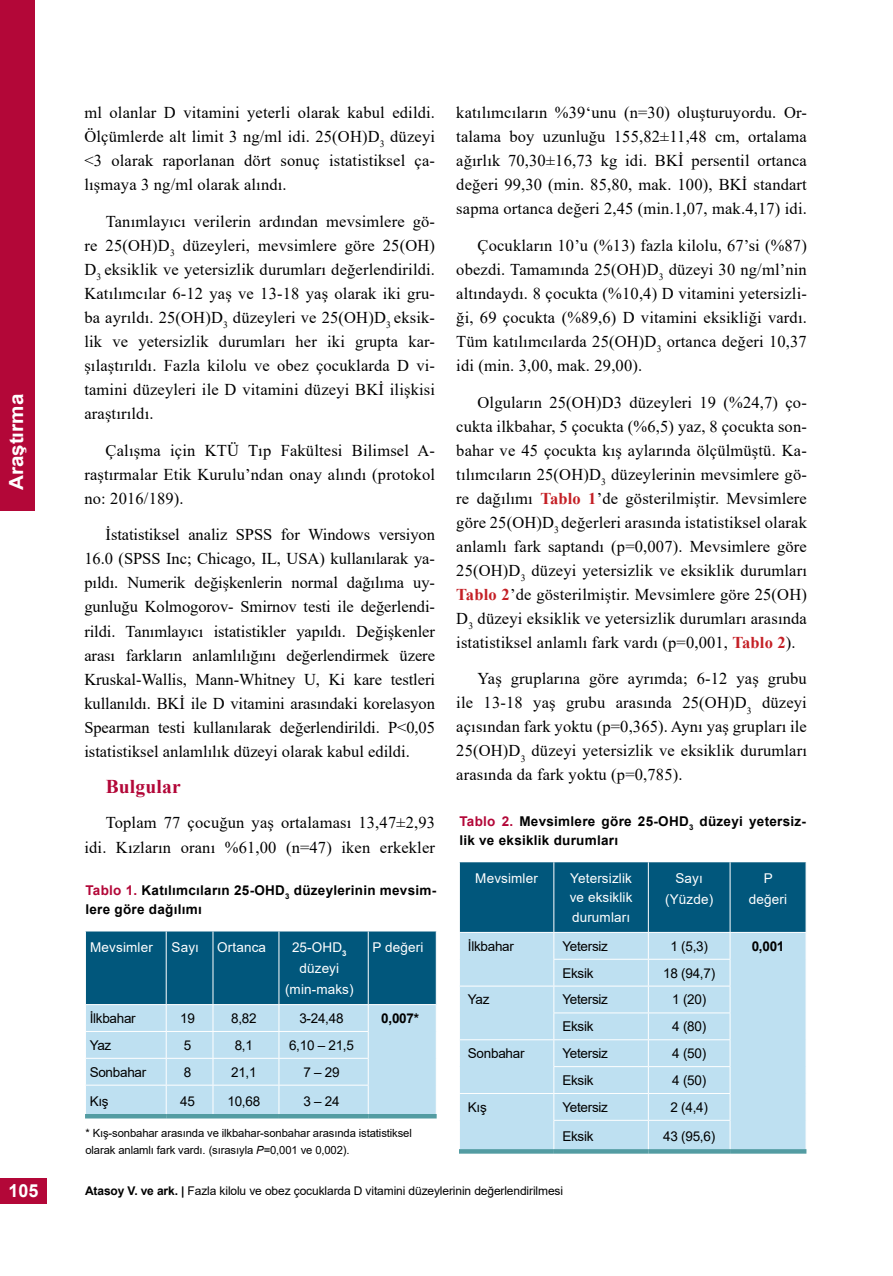
<style>
.page{position:relative;width:893px;height:1276px;background:#fff}
.page>*{position:absolute;margin:0;border:0;box-sizing:border-box;transform-origin:0 0}
.t1{font:700 19.5px "Arial";color:#fff;scale:1.06 1}
.t2{font:700 19.5px "Times New Roman";letter-spacing:.01em;color:#b30738}
.t3{font:700 18px "Arial";color:#fff}
.t4{font:16.5px/24px "Times New Roman";letter-spacing:.01em;color:#000;text-align:justify}
.t5{font:13.5px "Arial";letter-spacing:-.02em;color:#000}
.t6{font:700 13.5px/19.5px "Arial";letter-spacing:.02em;color:#000}
.t7{font:13.5px/21px "Arial";letter-spacing:.01em;color:#fff;text-align:center}
.t8{font:12px "Arial";letter-spacing:-.01em;color:#000}
.t9{font:11.25px/16.5px "Arial";letter-spacing:-.01em;color:#000}
.s1{color:#b30738}
.s2{font-style:italic}
.s3{font-weight:700;color:#c41f25}
.s4{font-weight:700}
</style>
<div class="page">
<div style="left:0;top:0;width:34px;height:510px;background:#b30738"></div>
<div style="left:0;top:1178px;width:47px;height:25px;background:#b30738"></div>
<hr style="left:85px;top:1114px;width:81px;height:4px;background:#539ca2">
<hr style="left:166px;top:1114px;width:47px;height:4px;background:#539ca2">
<hr style="left:213px;top:1114px;width:66px;height:4px;background:#539ca2">
<svg style="left:86px;top:931px;width:350px;height:185px;background:#75abc3"></svg>
<hr style="left:279px;top:1114px;width:89px;height:4px;background:#539ca2">
<hr style="left:85px;top:1004px;width:81px;height:1px;background:#fff">
<hr style="left:166px;top:1004px;width:47px;height:1px;background:#fff">
<hr style="left:213px;top:1004px;width:66px;height:1px;background:#fff">
<hr style="left:279px;top:1004px;width:89px;height:1px;background:#fff">
<hr style="left:368px;top:1004px;width:69px;height:1px;background:#fff">
<hr style="left:368px;top:1114px;width:69px;height:4px;background:#539ca2">
<svg style="left:459px;top:1149px;width:95px;height:4px"></svg>
<svg style="left:554px;top:1149px;width:94px;height:4px"></svg>
<svg style="left:459px;top:862px;width:347px;height:287px;background:#92bfd5"></svg>
<svg style="left:648px;top:1149px;width:82px;height:4px"></svg>
<hr style="left:459px;top:862px;width:1px;height:70px;background:#fff">
<hr style="left:554px;top:932px;width:94px;height:1px;background:#fff">
<hr style="left:648px;top:932px;width:82px;height:1px;background:#fff">
<hr style="left:730px;top:932px;width:76px;height:1px;background:#fff">
<svg style="left:730px;top:1149px;width:76px;height:4px"></svg>
<p class="t1" style="left:3px;top:490px;width:93px;rotate:-90deg">Araştırma</p>
<p class="t4" style="left:84px;top:100px;width:352px">ml olanlar D vitamini yeterli olarak kabul edildi.<br>Ölçümlerde alt limit 3 ng/ml idi. 25(OH)D<sub>3</sub> düzeyi &lt;3 olarak raporlanan dört sonuç istatistiksel ça&shy;lışmaya 3 ng/ml olarak alındı.</p>
<p class="t4" style="left:84px;top:209px;width:352px;text-indent:21px">Tanımlayıcı verilerin ardından mevsimlere gö&shy;re 25(OH)D<sub>3</sub> düzeyleri, mevsimlere göre 25(OH)<br>D<sub>3</sub> eksiklik ve yetersizlik durumları değerlendirildi.<br>Katılımcılar 6-12 yaş ve 13-18 yaş olarak iki gru&shy;ba ayrıldı. 25(OH)D<sub>3</sub> düzeyleri ve 25(OH)D<sub>3</sub> eksik&shy;lik ve yetersizlik durumları her iki grupta kar&shy;şılaştırıldı. Fazla kilolu ve obez çocuklarda D vi&shy;tamini düzeyleri ile D vitamini düzeyi BKİ ilişkisi araştırıldı.</p>
<p class="t4" style="left:84px;top:437px;width:352px;text-indent:21px">Çalışma için KTÜ Tıp Fakültesi Bilimsel A&shy;raştırmalar Etik Kurulu’ndan onay alındı (protokol no: 2016/189).</p>
<p class="t4" style="left:84px;top:522px;width:352px;text-indent:21px">İstatistiksel analiz SPSS for Windows versiyon 16.0 (SPSS Inc; Chicago, IL, USA) kullanılarak ya&shy;pıldı. Numerik değişkenlerin normal dağılıma uy&shy;gunluğu Kolmogorov- Smirnov testi ile değerlendi&shy;rildi. Tanımlayıcı istatistikler yapıldı. Değişkenler arası farkların anlamlılığını değerlendirmek üzere Kruskal-Wallis, Mann-Whitney U, Ki kare testleri kullanıldı. BKİ ile D vitamini arasındaki korelasyon Spearman testi kullanılarak değerlendirildi. P&lt;0,05 istatistiksel anlamlılık düzeyi olarak kabul edildi.</p>
<p class="t2" style="left:106px;top:772px;width:77px">Bulgular</p>
<p class="t4" style="left:84px;top:810px;width:352px;text-align:right">Toplam 77 çocuğun yaş ortalaması 13,47±2,93 idi. Kızların oranı %61,00 (n=47) iken erkekler</p>
<p class="t6" style="left:85px;top:880px;width:352px"><span class="s1">Tablo 1.</span> Katılımcıların 25‑OHD<sub>3</sub> düzeylerinin mevsim&shy;lere göre dağılımı</p>
<p class="t7" style="left:90px;top:936px;width:64px">Mevsimler</p>
<p class="t7" style="left:172px;top:936px;width:29px">Sayı</p>
<p class="t7" style="left:217px;top:936px;width:50px">Ortanca</p>
<p class="t7" style="left:285px;top:936px;width:70px">25‑OHD<sub>3 </sub>düzeyi (min‑maks)</p>
<p class="t7" style="left:372px;top:936px;width:52px">P değeri</p>
<p class="t5" style="left:90px;top:1009px;width:48px">İlkbahar</p>
<p class="t5" style="left:180px;top:1009px;width:16px">19</p>
<p class="t5" style="left:231px;top:1009px;width:27px">8,82</p>
<p class="t5" style="left:299px;top:1009px;width:46px">3‑24,48</p>
<p class="t6" style="left:381px;top:1008px;width:39px">0,007*</p>
<p class="t5" style="left:90px;top:1035px;width:23px">Yaz</p>
<p class="t5" style="left:184px;top:1035px;width:9px">5</p>
<p class="t5" style="left:235px;top:1035px;width:20px">8,1</p>
<p class="t5" style="left:289px;top:1035px;width:66px">6,10 – 21,5</p>
<p class="t5" style="left:90px;top:1062px;width:58px">Sonbahar</p>
<p class="t5" style="left:184px;top:1062px;width:9px">8</p>
<p class="t5" style="left:231px;top:1062px;width:27px">21,1</p>
<p class="t5" style="left:303px;top:1062px;width:38px">7–29</p>
<p class="t5" style="left:90px;top:1091px;width:20px">Kış</p>
<p class="t5" style="left:180px;top:1091px;width:16px">45</p>
<p class="t5" style="left:227px;top:1091px;width:34px">10,68</p>
<p class="t5" style="left:303px;top:1091px;width:38px">3–24</p>
<p class="t9" style="left:85px;top:1125px;width:328px">* Kış‑sonbahar arasında ve ilkbahar‑sonbahar arasında istatistiksel olarak anlamlı fark vardı. (sırasıyla <span class="s2">P=</span>0,001 ve 0,002).</p>
<p class="t4" style="left:456px;top:100px;width:352px">katılımcıların %39‘unu (n=30) oluşturuyordu. Or&shy;talama boy uzunluğu 155,82±11,48 cm, ortalama ağırlık 70,30±16,73 kg idi. BKİ persentil ortanca değeri 99,30 (min. 85,80, mak. 100), BKİ standart sapma ortanca değeri 2,45 (min.1,07, mak.4,17) idi.</p>
<p class="t4" style="left:456px;top:233px;width:352px;text-indent:21px">Çocukların 10’u (%13) fazla kilolu, 67’si (%87) obezdi. Tamamında 25(OH)D<sub>3</sub> düzeyi 30 ng/ml’nin altındaydı. 8 çocukta (%10,4) D vitamini yetersizli&shy;ği, 69 çocukta (%89,6) D vitamini eksikliği vardı.<br>Tüm katılımcılarda 25(OH)D<sub>3</sub> ortanca değeri 10,37 idi (min. 3,00, mak. 29,00).</p>
<p class="t4" style="left:456px;top:389px;width:352px;text-indent:21px">Olguların 25(OH)D3 düzeyleri 19 (%24,7) ço&shy;cukta ilkbahar, 5 çocukta (%6,5) yaz, 8 çocukta son&shy;bahar ve 45 çocukta kış aylarında ölçülmüştü. Ka&shy;tılımcıların 25(OH)D<sub>3</sub> düzeylerinin mevsimlere gö&shy;re dağılımı <span class="s3">Tablo 1</span>’de gösterilmiştir. Mevsimlere göre 25(OH)D<sub>3</sub> değerleri arasında istatistiksel olarak anlamlı fark saptandı (p=0,007). Mevsimlere göre 25(OH)D<sub>3</sub> düzeyi yetersizlik ve eksiklik durumları <span class="s3">Tablo 2</span>’de gösterilmiştir. Mevsimlere göre 25(OH)<br>D<sub>3</sub> düzeyi eksiklik ve yetersizlik durumları arasında istatistiksel anlamlı fark vardı (p=0,001, <span class="s3">Tablo 2</span>).</p>
<p class="t4" style="left:456px;top:666px;width:352px;text-indent:21px">Yaş gruplarına göre ayrımda; 6-12 yaş grubu ile 13-18 yaş grubu arasında 25(OH)D<sub>3</sub> düzeyi açısından fark yoktu (p=0,365). Aynı yaş grupları ile 25(OH)D<sub>3</sub> düzeyi yetersizlik ve eksiklik durumları arasında da fark yoktu (p=0,785).</p>
<p class="t6" style="left:459px;top:811px;width:348px"><span class="s1">Tablo 2.</span> Mevsimlere göre 25‑OHD<sub>3</sub> düzeyi yetersiz&shy;lik ve eksiklik durumları</p>
<p class="t7" style="left:475px;top:867px;width:64px">Mevsimler</p>
<p class="t7" style="left:570px;top:868px;width:64px;line-height:19.5px;text-align:justify">Yetersizlik ve eksiklik durumları</p>
<p class="t7" style="left:665px;top:867px;width:50px">Sayı (Yüzde)</p>
<p class="t7" style="left:749px;top:867px;width:40px">P değeri</p>
<p class="t5" style="left:468px;top:936px;width:48px">İlkbahar</p>
<p class="t5" style="left:562px;top:936px;width:47px">Yetersiz</p>
<p class="t5" style="left:670px;top:936px;width:39px">1 (5,3)</p>
<p class="t6" style="left:752px;top:936px;width:34px">0,001</p>
<p class="t5" style="left:562px;top:963px;width:33px">Eksik</p>
<p class="t5" style="left:663px;top:963px;width:53px">18 (94,7)</p>
<p class="t5" style="left:468px;top:990px;width:23px">Yaz</p>
<p class="t5" style="left:562px;top:990px;width:47px">Yetersiz</p>
<p class="t5" style="left:672px;top:990px;width:35px">1 (20)</p>
<p class="t5" style="left:562px;top:1017px;width:33px">Eksik</p>
<p class="t5" style="left:672px;top:1017px;width:35px">4 (80)</p>
<p class="t5" style="left:468px;top:1044px;width:58px">Sonbahar</p>
<p class="t5" style="left:562px;top:1044px;width:47px">Yetersiz</p>
<p class="t5" style="left:672px;top:1044px;width:35px">4 (50)</p>
<p class="t5" style="left:562px;top:1071px;width:33px">Eksik</p>
<p class="t5" style="left:672px;top:1071px;width:35px">4 (50)</p>
<p class="t5" style="left:468px;top:1097px;width:20px">Kış</p>
<p class="t5" style="left:562px;top:1097px;width:47px">Yetersiz</p>
<p class="t5" style="left:671px;top:1097px;width:39px">2 (4,4)</p>
<p class="t5" style="left:562px;top:1126px;width:33px">Eksik</p>
<p class="t5" style="left:663px;top:1126px;width:53px">43 (95,6)</p>
<p class="t3" style="left:8px;top:1177px;width:32px">105</p>
<p class="t8" style="left:85px;top:1182px;width:480px"><span class="s4">Atasoy V. ve ark. |</span> Fazla kilolu ve obez çocuklarda D vitamini düzeylerinin değerlendirilmesi</p>
</div>
